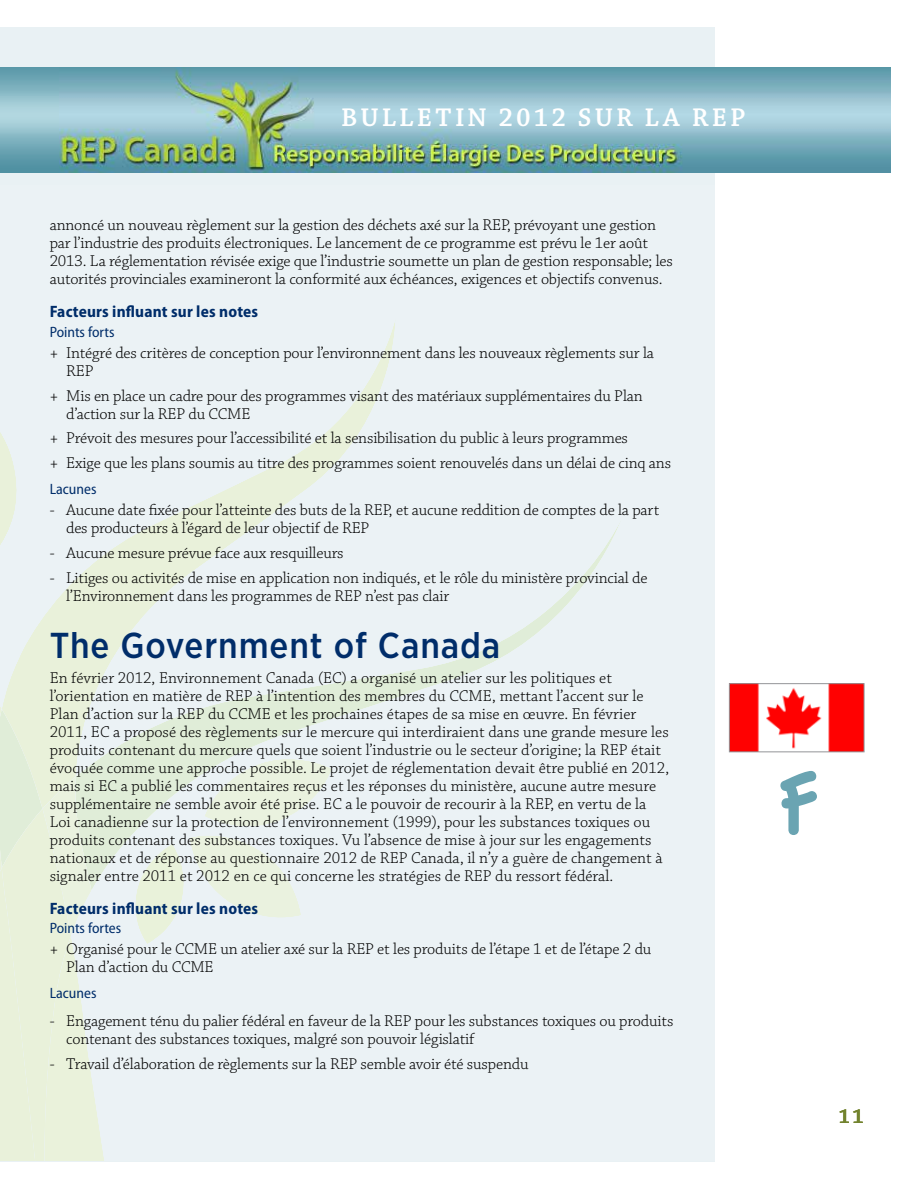
<style>
.page{position:relative;width:918px;height:1188px;background:#fff}
.page>*{position:absolute;margin:0;border:0;box-sizing:border-box;transform-origin:0 0}
.t1{font:90px "Apple Casual";color:#6aa4b2}
.t2{font:500 36px "Gotham Narrow";letter-spacing:.025em;color:#002d6a}
.t3{font:600 27px "Chaparral Pro";letter-spacing:.115em;color:#fff}
.t4{font:600 21px "Chaparral Pro";color:#5e710f}
.t5{font:300 16.5px/18px "Chaparral Pro";letter-spacing:-.005em;color:#000}
.t6{font:700 semi-condensed 16.5px "Myriad Pro";letter-spacing:.01em;color:#002d6a}
.t7{font:semi-condensed 15px "Myriad Pro";color:#002d6a}
</style>
<div class="page">
<img style="left:716px;top:68px;width:175px;height:105px">
<img style="left:0;top:28px;width:716px;height:1134px">
<div style="left:0;top:186px;width:916px;height:975px;background:linear-gradient(to right,#e5eef2,#fafbfc)"></div>
<div style="left:112px;top:516px;width:511px;height:375px;background:#ebf2f5"></div>
<svg style="left:112px;top:317px;width:284px;height:492px;background:#e9f1ee"></svg>
<svg style="left:0;top:230px;width:112px;height:931px;background:#e9f1e7"></svg>
<svg style="left:190px;top:756px;width:142px;height:164px;background:#eaf1e9"></svg>
<svg style="left:135px;top:844px;width:49px;height:100px;background:#e9f2e3"></svg>
<img style="left:731px;top:685px;width:131px;height:65px">
<div style="left:729px;top:683px;width:135px;height:69px;border:1px solid #939598"></div>
<h3 class="t3" style="left:341px;top:102px;width:406px">BULLETIN 2012 SUR LA REP</h3>
<p class="t5" style="left:50px;top:217px;width:625px">annoncé un nouveau règlement sur la gestion des déchets axé sur la REP, prévoyant une gestion par l’industrie des produits électroniques. Le lancement de ce programme est prévu le 1er août 2013. La réglementation révisée exige que l’industrie soumette un plan de gestion responsable; les autorités provinciales examineront la conformité aux échéances, exigences et objectifs convenus.</p>
<p class="t6" style="left:50px;top:301px;width:210px">Facteurs influant sur les notes</p>
<p class="t7" style="left:50px;top:323px;width:66px">Points forts</p>
<p class="t5" style="left:66px;top:344px;width:589px;text-indent:-16px">+ Intégré des critères de conception pour l’environnement dans les nouveaux règlements sur la<br>REP</p>
<p class="t5" style="left:66px;top:387px;width:578px;text-indent:-16px">+ Mis en place un cadre pour des programmes visant des matériaux supplémentaires du Plan d’action sur la REP du CCME</p>
<p class="t5" style="left:50px;top:427px;width:623px;line-height:24.8px">+ Prévoit des mesures pour l’accessibilité et la sensibilisation du public à leurs programmes<br>+ Exige que les plans soumis au titre des programmes soient renouvelés dans un délai de cinq ans</p>
<p class="t7" style="left:50px;top:480px;width:48px">Lacunes</p>
<p class="t5" style="left:66px;top:502px;width:595px;text-indent:-16px">- Aucune date fixée pour l’atteinte des buts de la REP, et aucune reddition de comptes de la part des producteurs à l’égard de leur objectif de REP</p>
<p class="t5" style="left:50px;top:545px;width:296px">- Aucune mesure prévue face aux resquilleurs</p>
<p class="t5" style="left:66px;top:569px;width:583px;text-indent:-16px">- Litiges ou activités de mise en application non indiqués, et le rôle du ministère provincial de l’Environnement dans les programmes de REP n’est pas clair</p>
<h2 class="t2" style="left:50px;top:622px;width:452px">The Government of Canada</h2>
<p class="t5" style="left:50px;top:669px;width:621px">En février 2012, Environnement Canada (EC) a organisé un atelier sur les politiques et l’orientation en matière de REP à l’intention des membres du CCME, mettant l’accent sur le Plan d’action sur la REP du CCME et les prochaines étapes de sa mise en œuvre. En février 2011, EC a proposé des règlements sur le mercure qui interdiraient dans une grande mesure les produits contenant du mercure quels que soient l’industrie ou le secteur d’origine; la REP était évoquée comme une approche possible. Le projet de réglementation devait être publié en 2012, mais si EC a publié les commentaires reçus et les réponses du ministère, aucune autre mesure supplémentaire ne semble avoir été prise. EC a le pouvoir de recourir à la REP, en vertu de la Loi canadienne sur la protection de l’environnement (1999), pour les substances toxiques ou produits contenant des substances toxiques. Vu l’absence de mise à jour sur les engagements nationaux et de réponse au questionnaire 2012 de REP Canada, il n’y a guère de changement à signaler entre 2011 et 2012 en ce qui concerne les stratégies de REP du ressort fédéral.</p>
<p class="t6" style="left:50px;top:897px;width:210px">Facteurs influant sur les notes</p>
<p class="t7" style="left:50px;top:919px;width:73px">Points fortes</p>
<p class="t5" style="left:66px;top:941px;width:587px;text-indent:-16px">+ Organisé pour le CCME un atelier axé sur la REP et les produits de l’étape 1 et de l’étape 2 du<br>Plan d’action du CCME</p>
<p class="t7" style="left:50px;top:984px;width:48px">Lacunes</p>
<p class="t5" style="left:66px;top:1013px;width:609px;text-indent:-16px">- Engagement ténu du palier fédéral en faveur de la REP pour les substances toxiques ou produits contenant des substances toxiques, malgré son pouvoir législatif</p>
<p class="t5" style="left:50px;top:1055px;width:481px">- Travail d’élaboration de règlements sur la REP semble avoir été suspendu</p>
<h1 class="t1" style="left:778px;top:755px;width:42px">F</h1>
<p class="t4" style="left:839px;top:1104px;width:27px">11</p>
</div>
